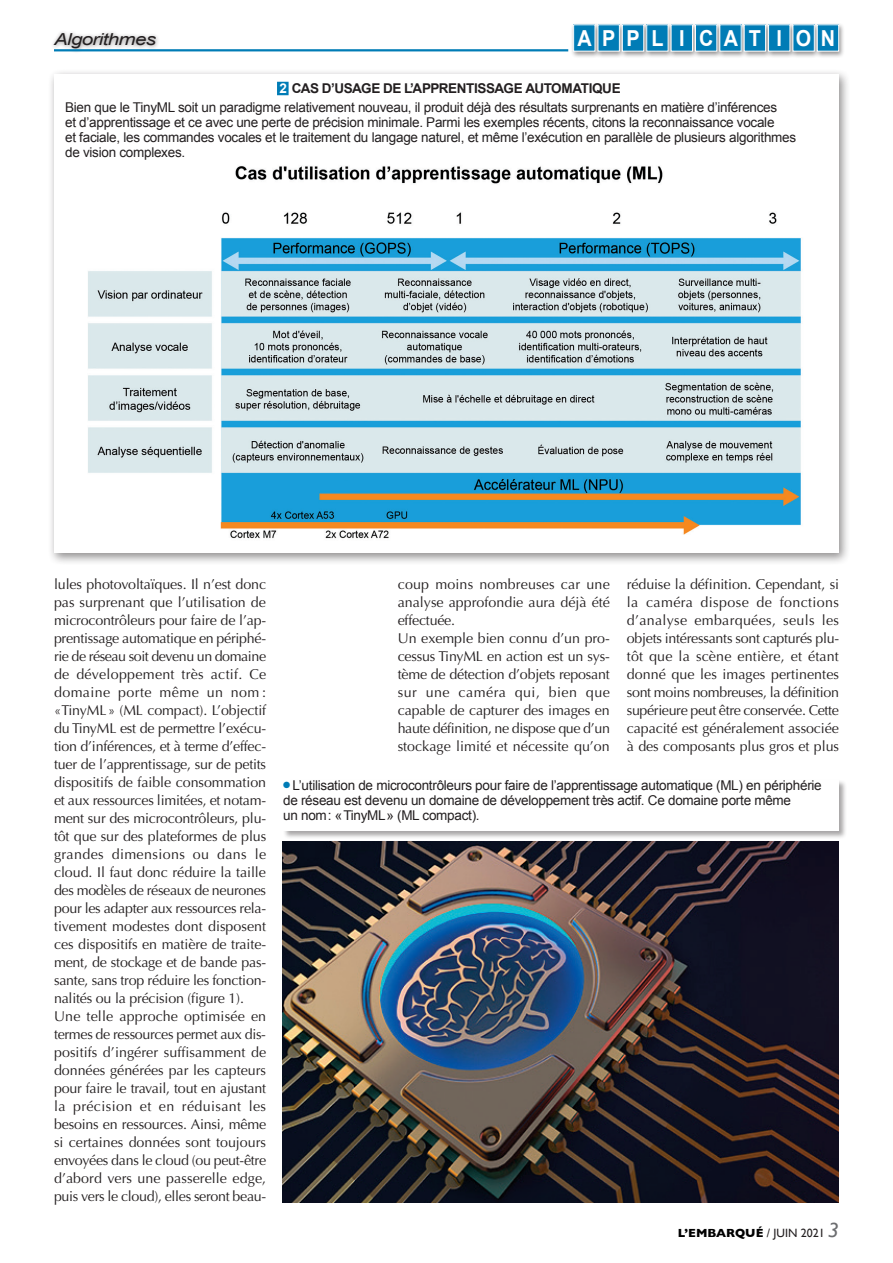
<style>
.page{position:relative;width:893px;height:1263px;background:#fff}
.page>*{position:absolute;margin:0;border:0;box-sizing:border-box;transform-origin:0 0}
.t1{font:700 22.05px "Arial";letter-spacing:.535em;color:#fff;scale:.9 1}
.t2{font:italic 16.5px "Arial";letter-spacing:-.03em;color:#231f20;scale:1.24 1}
.t3{font:14.25px/18px "Optima";letter-spacing:-.01em;color:#231f20}
.t4{font:13.5px/15px "Arial";letter-spacing:-.02em;color:#231f20}
.t5{font:700 12px "Gill Sans";color:#000}
.s1{font-weight:700;color:#fff}
.s2{font-weight:700}
.s3{color:#007cb6}
.s4{font-weight:400;color:#231f20}
.s5{font-weight:400;font-style:italic;font-size:21px;color:#6c6d70}
</style>
<div class="page">
<div style="left:50px;top:30px;width:111px;height:23px;background:#231f20;opacity:.5"></div>
<hr style="left:54px;top:49px;width:514px;height:2px;background:#007cb6">
<div style="left:570px;top:23px;width:31px;height:35px;background:#231f20;opacity:.5"></div>
<div style="left:574px;top:25px;width:21px;height:26px;background:#007cb6"></div>
<div style="left:595px;top:23px;width:31px;height:35px;background:#231f20;opacity:.5"></div>
<div style="left:598px;top:25px;width:21px;height:26px;background:#007cb6"></div>
<div style="left:619px;top:23px;width:31px;height:35px;background:#231f20;opacity:.5"></div>
<div style="left:622px;top:25px;width:22px;height:26px;background:#007cb6"></div>
<div style="left:622px;top:24px;width:22px;height:27px;border:1px solid #fff"></div>
<div style="left:643px;top:23px;width:31px;height:35px;background:#231f20;opacity:.5"></div>
<div style="left:647px;top:25px;width:21px;height:26px;background:#007cb6"></div>
<div style="left:668px;top:23px;width:31px;height:35px;background:#231f20;opacity:.5"></div>
<div style="left:671px;top:25px;width:21px;height:26px;background:#007cb6"></div>
<div style="left:692px;top:23px;width:31px;height:35px;background:#231f20;opacity:.5"></div>
<div style="left:695px;top:25px;width:22px;height:26px;background:#007cb6"></div>
<div style="left:695px;top:24px;width:22px;height:27px;border:1px solid #fff"></div>
<div style="left:717px;top:23px;width:30px;height:35px;background:#231f20;opacity:.5"></div>
<div style="left:720px;top:25px;width:21px;height:26px;background:#007cb6"></div>
<div style="left:741px;top:23px;width:31px;height:35px;background:#231f20;opacity:.5"></div>
<div style="left:744px;top:25px;width:22px;height:26px;background:#007cb6"></div>
<div style="left:765px;top:23px;width:31px;height:35px;background:#231f20;opacity:.5"></div>
<div style="left:768px;top:25px;width:22px;height:26px;background:#007cb6"></div>
<div style="left:768px;top:24px;width:22px;height:27px;border:1px solid #fff"></div>
<div style="left:790px;top:23px;width:30px;height:35px;background:#231f20;opacity:.5"></div>
<div style="left:793px;top:25px;width:21px;height:26px;background:#007cb6"></div>
<div style="left:814px;top:23px;width:31px;height:35px;background:#231f20;opacity:.5"></div>
<div style="left:817px;top:25px;width:22px;height:26px;background:#007cb6"></div>
<div style="left:817px;top:24px;width:22px;height:27px;border:1px solid #fff"></div>
<div style="left:282px;top:779px;width:565px;height:60px;background:#231f20;opacity:.4"></div>
<div style="left:283px;top:780px;width:556px;height:51px;background:#fff"></div>
<img style="left:283px;top:841px;width:555px;height:361px">
<div style="left:48px;top:68px;width:803px;height:497px;background:#231f20;opacity:.5"></div>
<div style="left:54px;top:74px;width:785px;height:479px;background:#fff"></div>
<div style="left:277px;top:82px;width:12px;height:13px;background:#007cb6"></div>
<img style="left:88px;top:166px;width:713px;height:373px">
<p class="t2" style="left:54px;top:29px;width:84px">Algorithmes</p>
<h1 class="t1" style="left:577px;top:24px;width:288px">APPL I CAT I ON</h1>
<p class="t4" style="left:65px;top:79px;width:714px;line-height:19.2px;text-indent:214px"><span class="s1">2</span> <span class="s2">CAS D’USAGE DE L’APPRENTISSAGE AUTOMATIQUE<br></span>Bien que le TinyML soit un paradigme relativement nouveau, il produit déjà des résultats surprenants en matière d’inférences</p>
<p class="t4" style="left:65px;top:115px;width:733px">et d’apprentissage et ce avec une perte de précision minimale. Parmi les exemples récents, citons la reconnaissance vocale<br>et faciale, les commandes vocales et le traitement du langage naturel, et même l’exécution en parallèle de plusieurs algorithmes de vision complexes.</p>
<p class="t3" style="left:54px;top:576px;width:214px">lules photovoltaïques. Il n’est donc pas surprenant que l’utilisation de microcontrôleurs pour faire de l’ap&shy;prentissage automatique en périphé&shy;rie de réseau soit devenu un domaine de développement très actif. Ce domaine porte même un nom : «TinyML» (ML compact). L’objectif du TinyML est de permettre l’exécu&shy;tion d’inférences, et à terme d’effec&shy;tuer de l’apprentissage, sur de petits dispositifs de faible consommation et aux ressources limitées, et notam&shy;ment sur des microcontrôleurs, plu&shy;tôt que sur des plateformes de plus grandes dimensions ou dans le cloud. Il faut donc réduire la taille des modèles de réseaux de neurones pour les adapter aux ressources rela&shy;tivement modestes dont disposent ces dispositifs en matière de traite&shy;ment, de stockage et de bande pas&shy;sante, sans trop réduire les fonction&shy;nalités ou la précision (figure 1).<br>Une telle approche optimisée en termes de ressources permet aux dis&shy;positifs d’ingérer suffisamment de données générées par les capteurs pour faire le travail, tout en ajustant la précision et en réduisant les besoins en ressources. Ainsi, même si certaines données sont toujours envoyées dans le cloud (ou peut-être d’abord vers une passerelle edge, puis vers le cloud), elles seront beau-</p>
<p class="t3" style="left:627px;top:575px;width:214px;text-align:justify">réduise la définition. Cependant, si la caméra dispose de fonctions d’analyse embarquées, seuls les objets intéressants sont capturés plu&shy;tôt que la scène entière, et étant donné que les images pertinentes sont moins nombreuses, la définition supérieure peut être conservée. Cette capacité est généralement associée à des composants plus gros et plus</p>
<p class="t3" style="left:398px;top:576px;width:214px">coup moins nombreuses car une analyse approfondie aura déjà été effectuée.<br>Un exemple bien connu d’un pro&shy;cessus TinyML en action est un sys&shy;tème de détection d’objets reposant sur une caméra qui, bien que capable de capturer des images en haute définition, ne dispose que d’un stockage limité et nécessite qu’on</p>
<p class="t4" style="left:283px;top:778px;width:540px"><span class="s3">●</span> L’utilisation de microcontrôleurs pour faire de l’apprentissage automatique (ML) en périphérie de réseau est devenu un domaine de développement très actif. Ce domaine porte même<br>un nom: «TinyML» (ML compact).</p>
<p class="t5" style="left:678px;top:1224px;width:163px">L’EMBARQUÉ <span class="s4">/ JUIN 2021</span> <span class="s5">3</span></p>
</div>
